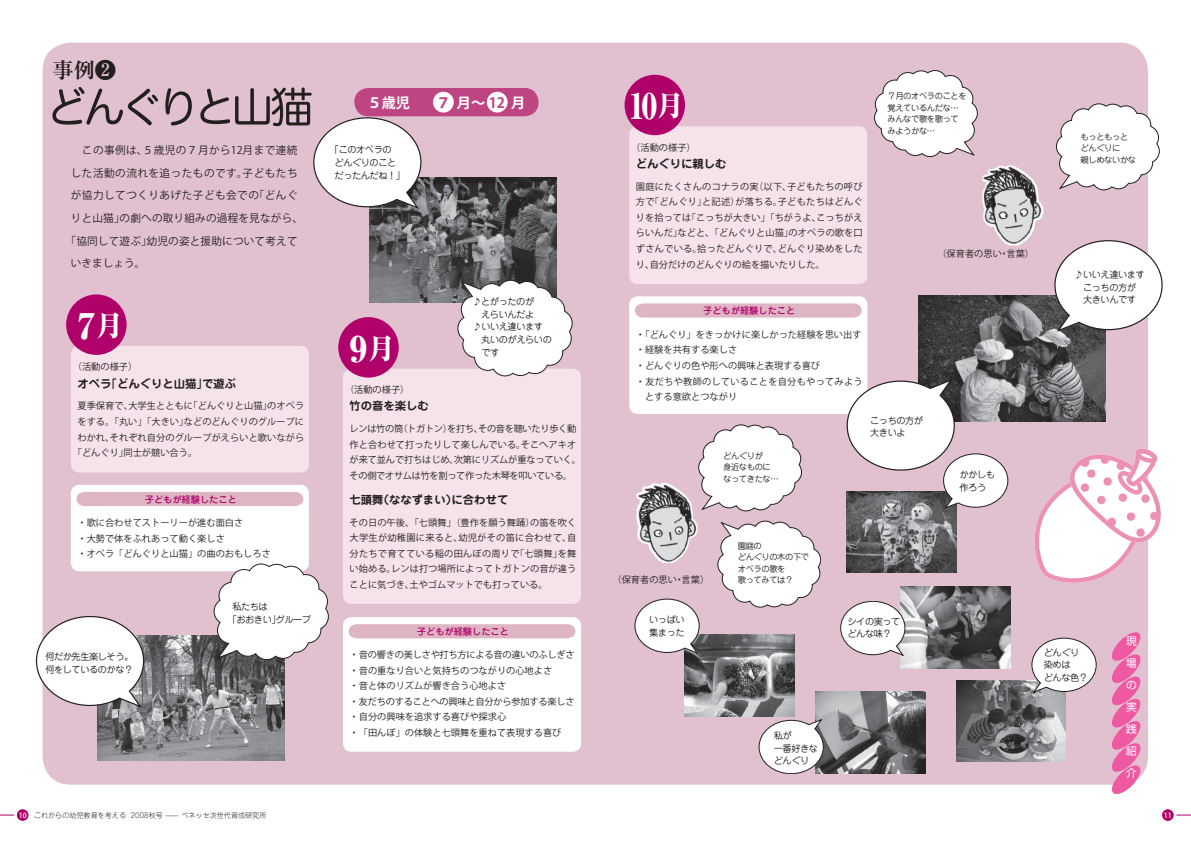
<style>
.page{position:relative;width:1191px;height:842px;background:#fff}
.page>*{position:absolute;margin:0;border:0;box-sizing:border-box;transform-origin:0 0}
.t1{font:35.4px "Ryumin Pro Heavy 90 pv RKSJ H";color:#fff}
.t2{font:35.4px "Ryumin Pro Heavy 90 pv RKSJ H";color:#fff;scale:.9 1}
.t3{font:21.3px "Ryumin Pro Bold 90 pv RKSJ H";color:#231f20}
.t4{font:14.2px "Koz Go Pro Bold 90 pv RKSJ H";color:#fff}
.t5{font:11.3px "Jun 501 Pro Bold 90 pv RKSJ H";color:#231f20}
.t6{font:11.3px "Jun 501 Pro Bold 90 pv RKSJ H";color:#231f20}
.t7{font:10.6px "Koz Go Pro Regular 90 pv RKSJ H";letter-spacing:.04em;color:#231f20}
.t8{font:10.6px "Koz Go Pro Regular 90 pv RKSJ H";letter-spacing:.015em;color:#231f20}
.t9{font:10.6px/22px "Shin Go Pro Regular 90 pv RKSJ V";color:#fff;text-align:justify}
.t10{font:9.2px/15.6px "Koz Go Pro Regular 90 pv RKSJ H";color:#231f20}
.t11{font:9.2px/15.6px "Koz Go Pro Regular 90 pv RKSJ H";color:#231f20;text-align:justify}
.t12{font:9.2px/12.8px "Jun 201 Pro Regular 90 pv RKSJ H";letter-spacing:-.05em;color:#231f20}
.t13{font:9.2px/12.8px "Jun 201 Pro Regular 90 pv RKSJ H";letter-spacing:-.05em;color:#231f20}
.t14{font:9.2px "Koz Go Pro Regular 90 pv RKSJ H";letter-spacing:.025em;color:#231f20}
.t15{font:9.2px "Jun 34 Pro Medium 90 pv RKSJ H";color:#b0016a}
.t16{font:9.2px "Jun 34 Pro Medium 90 pv RKSJ H";color:#b0016a}
.t17{font:8.3px/11.5px "Jun 201 Pro Regular 90 pv RKSJ H";letter-spacing:-.05em;color:#231f20}
.t18{font:7.1px "Jun 101 Pro Light 90 pv RKSJ H";color:#231f20}
.t19{font:7.1px "Koz Go Std Medium 90 pv RKSJ H";color:#fff}
.s1{font-family:"Ryumin Pro Regular 90 pv RKSJ H"}
.s2{font-size:28.3px}
.s3{color:#be4582}
.s4{font-family:"Koz Go Std Medium 90 pv RKSJ H";color:#fff}
</style>
<div class="page">
<div style="left:43px;top:43px;width:552px;height:742px;background:#e1c1d0"></div>
<div style="left:17px;top:809px;width:11px;height:12px;background:#b0016a;border-radius:50%"></div>
<svg style="left:0;top:815px;width:14px;height:1px"></svg>
<div style="left:354px;top:88px;width:185px;height:28px;background:#be4582;border-radius:14px"></div>
<div style="left:433px;top:92px;width:21px;height:21px;background:#fff;border-radius:50%"></div>
<div style="left:487px;top:92px;width:21px;height:21px;background:#fff;border-radius:50%"></div>
<div style="left:343px;top:617px;width:238px;height:135px;background:#fff;border-radius:9px"></div>
<svg style="left:349px;top:624px;width:226px;height:14px;background:#ddb6c4"></svg>
<div style="left:71px;top:485px;width:238px;height:86px;background:#fff;border-radius:9px"></div>
<div style="left:77px;top:492px;width:226px;height:14px;background:#ddb5c3"></div>
<div style="left:71px;top:346px;width:238px;height:127px;background:#f5e2ea;border-radius:9px"></div>
<div style="left:66px;top:294px;width:61px;height:61px;background:#b0016a;border-radius:50%"></div>
<img style="left:97px;top:635px;width:187px;height:125px">
<svg style="left:36px;top:616px;width:108px;height:92px"></svg>
<svg style="left:214px;top:564px;width:115px;height:96px"></svg>
<div style="left:343px;top:369px;width:238px;height:141px;background:#f5e2ea;border-radius:9px"></div>
<div style="left:338px;top:317px;width:61px;height:61px;background:#b0016a;border-radius:50%"></div>
<div style="left:343px;top:493px;width:238px;height:111px;background:#f5e2ea;border-radius:9px"></div>
<img style="left:370px;top:177px;width:186px;height:125px">
<svg style="left:52px;top:87px;width:370px;height:122px"></svg>
<svg style="left:458px;top:280px;width:114px;height:96px"></svg>
<div style="left:595px;top:43px;width:553px;height:742px;background:#e1c1d0"></div>
<div style="left:1162px;top:809px;width:12px;height:12px;background:#b0016a;border-radius:50%"></div>
<svg style="left:1176px;top:815px;width:15px;height:1px"></svg>
<svg style="left:1110px;top:630px;width:32px;height:164px;background:#eb81b3"></svg>
<div style="left:629px;top:296px;width:238px;height:118px;background:#fff;border-radius:9px"></div>
<svg style="left:635px;top:303px;width:227px;height:15px;background:#dfbac7"></svg>
<div style="left:629px;top:126px;width:238px;height:158px;background:#f5e2ea;border-radius:9px"></div>
<div style="left:625px;top:75px;width:60px;height:60px;background:#b0016a;border-radius:50%"></div>
<img style="left:918px;top:296px;width:187px;height:125px">
<svg style="left:1054px;top:240px;width:109px;height:92px"></svg>
<img style="left:685px;top:635px;width:110px;height:81px">
<img style="left:815px;top:692px;width:110px;height:81px">
<img style="left:982px;top:165px;width:62px;height:81px">
<svg style="left:874px;top:70px;width:104px;height:87px"></svg>
<svg style="left:1056px;top:104px;width:103px;height:86px"></svg>
<img style="left:846px;top:491px;width:110px;height:82px">
<img style="left:900px;top:587px;width:110px;height:81px">
<img style="left:956px;top:680px;width:110px;height:82px">
<svg style="left:635px;top:599px;width:64px;height:55px"></svg>
<img style="left:636px;top:483px;width:62px;height:80px">
<svg style="left:699px;top:425px;width:103px;height:86px"></svg>
<svg style="left:718px;top:521px;width:103px;height:86px"></svg>
<svg style="left:759px;top:719px;width:65px;height:55px"></svg>
<svg style="left:847px;top:379px;width:161px;height:129px"></svg>
<svg style="left:840px;top:601px;width:65px;height:55px"></svg>
<svg style="left:1032px;top:638px;width:64px;height:55px"></svg>
<svg style="left:1035px;top:449px;width:126px;height:134px"></svg>
<h2 class="t3" style="left:52px;top:62px;width:65px">事例<span class="s1">❷</span></h2>
<p class="t7" style="left:71px;top:146px;width:228px">　この事例は、５歳児の７月から12月まで連続</p>
<p class="t7" style="left:71px;top:169px;width:228px">した活動の流れを追ったものです。子どもたち</p>
<p class="t7" style="left:71px;top:191px;width:228px">が協力してつくりあげた子ども会での「どんぐ</p>
<p class="t8" style="left:71px;top:214px;width:234px">りと山猫」の劇への取り組みの過程を見ながら、</p>
<p class="t8" style="left:66px;top:237px;width:234px">「協同して遊ぶ」幼児の姿と援助について考えて</p>
<p class="t7" style="left:71px;top:259px;width:76px">いきましょう。</p>
<h1 class="t1" style="left:77px;top:312px;width:48px">7<span class="s2">月</span></h1>
<p class="t10" style="left:73px;top:360px;width:66px">（活動の様子）</p>
<p class="t5" style="left:77px;top:379px;width:160px">オペラ「どんぐりと山猫」で遊ぶ</p>
<p class="t10" style="left:77px;top:399px;width:228px">夏季保育で、大学生とともに「どんぐりと山猫」のオペラ</p>
<p class="t10" style="left:77px;top:415px;width:228px">をする。「丸い」「大きい」などのどんぐりのグループに</p>
<p class="t10" style="left:77px;top:430px;width:228px">わかれ、それぞれ自分のグループがえらいと歌いながら</p>
<p class="t10" style="left:73px;top:446px;width:126px">「どんぐり」同士が競い合う。</p>
<p class="t15" style="left:145px;top:496px;width:94px">子どもが経験したこと</p>
<p class="t10" style="left:77px;top:516px;width:195px">・歌に合わせてストーリーが進む面白さ<br>・大勢で体をふれあって動く楽しさ<br>・オペラ「どんぐりと山猫」の曲のおもしろさ</p>
<p class="t12" style="left:45px;top:651px;width:89px">何だか先生楽しそう。何をしているのかな？</p>
<p class="t12" style="left:228px;top:601px;width:85px;text-indent:5px">私たちは<br>「おおきい」グループ</p>
<h3 class="t4" style="left:368px;top:97px;width:159px">５歳児　 <span class="s3">７</span> 月～ <span class="s3">12</span> 月</h3>
<p class="t12" style="left:335px;top:145px;width:72px;text-indent:-5px">「このオペラの<br>どんぐりのことだったんだね！」</p>
<h1 class="t1" style="left:350px;top:335px;width:48px">9<span class="s2">月</span></h1>
<p class="t12" style="left:472px;top:296px;width:81px">♪とがったのが<br>　えらいんだよ<br>♪いいえ違います　丸いのがえらいの</p>
<p class="t12" style="left:473px;top:347px;width:28px">　です</p>
<p class="t10" style="left:345px;top:383px;width:66px">（活動の様子）</p>
<p class="t5" style="left:350px;top:402px;width:81px">竹の音を楽しむ</p>
<p class="t10" style="left:350px;top:422px;width:233px">レンは竹の筒（トガトン）を打ち、その音を聴いたり歩く動作と合わせて打ったりして楽しんでいる。そこへアキオが来て並んで打ちはじめ、次第にリズムが重なっていく。その側でオサムは竹を割って作った木琴を叩いている。</p>
<p class="t5" style="left:350px;top:496px;width:160px">七頭舞（ななずまい）に合わせて</p>
<p class="t10" style="left:350px;top:516px;width:228px;text-align:justify">その日の午後、「七頭舞」（豊作を願う舞踊）の笛を吹く大学生が幼稚園に来ると、幼児がその笛に合わせて、自分たちで育てている稲の田んぼの周りで「七頭舞」を舞い始める。レンは打つ場所によってトガトンの音が違うことに気づき、土やゴムマットでも打っている。</p>
<p class="t15" style="left:417px;top:628px;width:94px">子どもが経験したこと</p>
<p class="t10" style="left:350px;top:648px;width:227px">・音の響きの美しさや打ち方による音の違いのふしぎさ・音の重なり合いと気持ちのつながりの心地よさ<br>・音と体のリズムが響き合う心地よさ<br>・友だちのすることへの興味と自分から参加する楽しさ・自分の興味を追求する喜びや探求心<br>・「田んぼ」の体験と七頭舞を重ねて表現する喜び</p>
<p class="t18" style="left:19px;top:812px;width:249px"><span class="s4">10</span> これからの幼児教育を考える 2008秋号 ̶̶ ベネッセ次世代育成研究所</p>
<h1 class="t2" style="left:629px;top:93px;width:63px">10<span class="s2">月</span></h1>
<p class="t11" style="left:631px;top:141px;width:66px">（活動の様子）</p>
<p class="t6" style="left:636px;top:160px;width:92px">どんぐりに親しむ</p>
<p class="t11" style="left:636px;top:180px;width:228px">園庭にたくさんのコナラの実（以下、子どもたちの呼び方で「どんぐり」と記述）が落ちる。子どもたちはどんぐりを拾っては「こっちが大きい」「ちがうよ、こっちがえらいんだ」などと、「どんぐりと山猫」のオペラの歌を口ずさんでいる。拾ったどんぐりで、どんぐり染めをしたり、自分だけのどんぐりの絵を描いたりした。</p>
<p class="t16" style="left:703px;top:307px;width:94px">子どもが経験したこと</p>
<p class="t11" style="left:636px;top:328px;width:227px">・「どんぐり」をきっかけに楽しかった経験を思い出す</p>
<p class="t11" style="left:636px;top:343px;width:103px">・経験を共有する楽しさ</p>
<p class="t11" style="left:636px;top:359px;width:186px">・どんぐりの色や形への興味と表現する喜び</p>
<p class="t14" style="left:636px;top:378px;width:228px">・友だちや教師のしていることを自分もやってみよう</p>
<p class="t11" style="left:645px;top:390px;width:94px">とする意欲とつながり</p>
<p class="t17" style="left:723px;top:451px;width:57px">どんぐりが<br>身近なものになってきたな…</p>
<p class="t17" style="left:888px;top:91px;width:81px">７月のオペラのことを覚えているんだな…みんなで歌を歌ってみようかな…</p>
<p class="t11" style="left:937px;top:247px;width:98px">（保育者の思い・言葉）</p>
<p class="t13" style="left:870px;top:415px;width:54px">こっちの方が大きいよ</p>
<p class="t13" style="left:960px;top:469px;width:37px">かかしも作ろう</p>
<p class="t17" style="left:1081px;top:132px;width:57px">もっともっとどんぐりに<br>親しめないかな</p>
<p class="t13" style="left:1074px;top:269px;width:72px">♪いいえ違います　こっちの方が　大きいんです</p>
<p class="t11" style="left:612px;top:573px;width:98px">（保育者の思い・言葉）</p>
<p class="t13" style="left:649px;top:614px;width:37px">いっぱい集まった</p>
<p class="t17" style="left:738px;top:541px;width:73px">園庭の<br>どんぐりの木の下でオペラの歌を<br>歌ってみては？</p>
<p class="t13" style="left:848px;top:616px;width:54px">シイの実ってどんな味？</p>
<p class="t13" style="left:774px;top:730px;width:46px">私が<br>一番好きなどんぐり</p>
<p class="t13" style="left:1044px;top:647px;width:46px">どんぐり染めは<br>どんな色？</p>
<p class="t9" style="left:1126px;top:632px;width:12px">現場の実践紹介</p>
<p class="t19" style="left:1164px;top:812px;width:9px">11</p>
</div>
